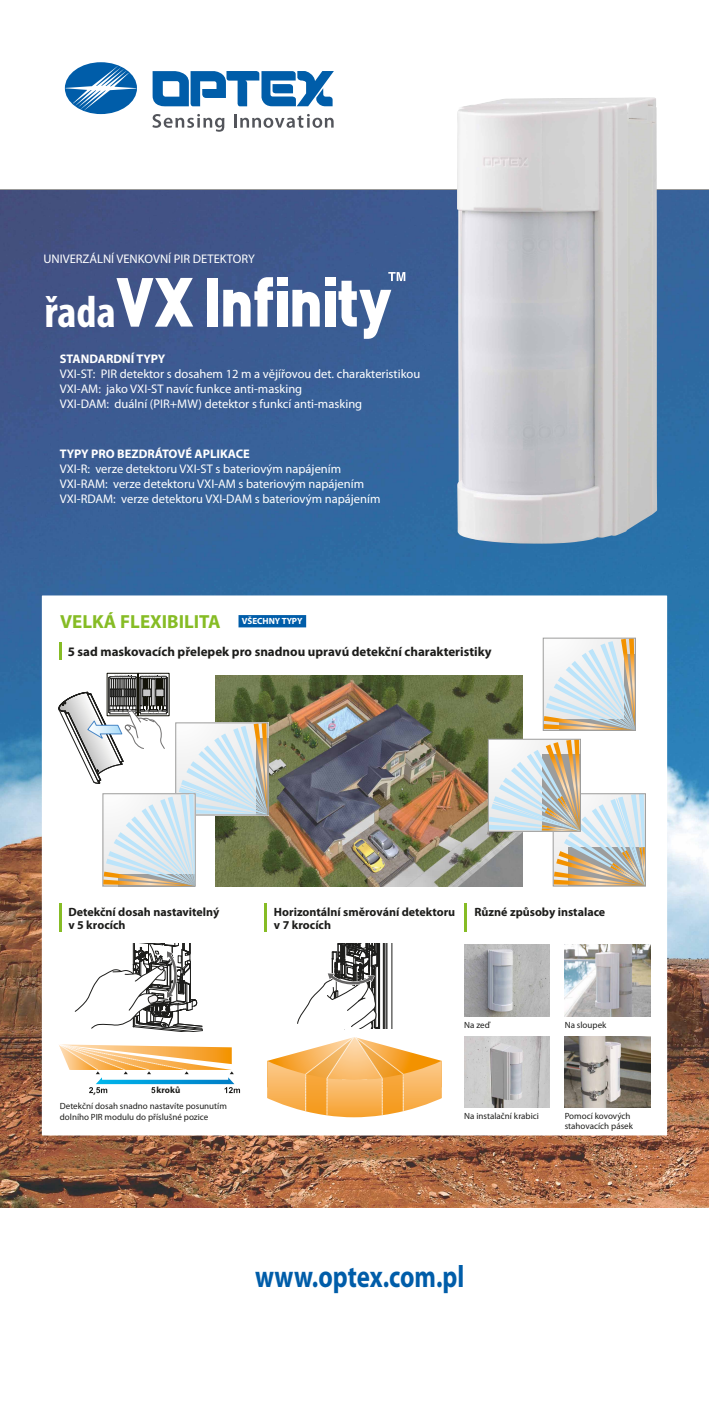
<style>
.page{position:relative;width:709px;height:1418px;background:#fff}
.page>*{position:absolute;margin:0;border:0;box-sizing:border-box;transform-origin:0 0}
.t1{font:700 condensed 45px "Myriad Pro";color:#fff}
.t2{font:700 30.98px "Myriad Pro";color:#005da9;scale:.81 1}
.t3{font:700 19px "Myriad Pro";color:#86bc25}
.t4{font:700 13px "Myriad Pro";color:#1d1d1b}
.t5{font:12.5px/15px "Myriad Pro";color:#fff}
.t6{font:700 12.5px "Myriad Pro";color:#fff}
.t7{font:700 12px/13px "Myriad Pro";color:#1d1d1b}
.t8{font:9px/10.8px "Myriad Pro";color:#1d1d1b}
.t9{font:700 9px "Myriad Pro";color:#1d1d1b}
</style>
<div class="page">
<svg style="left:152px;top:114px;width:72px;height:18px"></svg>
<hr style="left:234px;top:114px;width:3px;height:14px;background:#53555b">
<svg style="left:240px;top:114px;width:93px;height:14px"></svg>
<div style="left:65px;top:62px;width:72px;height:52px;background:#005da9;border-radius:50%"></div>
<svg style="left:66px;top:66px;width:70px;height:44px"></svg>
<svg style="left:153px;top:71px;width:181px;height:36px"></svg>
<img style="left:0;top:190px;width:709px;height:1017px">
<div style="left:42px;top:595px;width:625px;height:540px;background:#fff"></div>
<svg style="left:267px;top:1037px;width:175px;height:80px"></svg>
<svg style="left:59px;top:1044px;width:181px;height:49px"></svg>
<hr style="left:59px;top:903px;width:2px;height:28px;background:#86bc25">
<hr style="left:264px;top:903px;width:2px;height:28px;background:#86bc25">
<hr style="left:464px;top:903px;width:3px;height:28px;background:#86bc25">
<img style="left:564px;top:1036px;width:86px;height:71px">
<img style="left:464px;top:944px;width:86px;height:72px">
<img style="left:564px;top:944px;width:86px;height:72px">
<svg style="left:59px;top:642px;width:2px;height:18px"></svg>
<div style="left:238px;top:615px;width:68px;height:12px;background:#005da9"></div>
<svg style="left:39px;top:943px;width:163px;height:88px"></svg>
<img style="left:268px;top:675px;width:255px;height:211px">
<svg style="left:59px;top:673px;width:209px;height:213px"></svg>
<svg style="left:488px;top:739px;width:157px;height:147px"></svg>
<div style="left:488px;top:739px;width:92px;height:92px;border:1px solid #9d9d9c"></div>
<svg style="left:545px;top:640px;width:88px;height:88px"></svg>
<div style="left:543px;top:638px;width:92px;height:92px;border:1px solid #9d9d9c"></div>
<img style="left:464px;top:1036px;width:86px;height:71px">
<hr style="left:392px;top:943px;width:1px;height:85px;background:#1d1d1b">
<hr style="left:387px;top:943px;width:1px;height:85px;background:#1d1d1b">
<hr style="left:386px;top:943px;width:1px;height:85px;background:#1d1d1b">
<svg style="left:297px;top:943px;width:89px;height:86px"></svg>
<img style="left:457px;top:97px;width:200px;height:446px">
<div style="left:207px;top:278px;width:10px;height:48px;background:#fff"></div>
<svg style="left:116px;top:278px;width:77px;height:49px"></svg>
<svg style="left:292px;top:290px;width:28px;height:36px"></svg>
<div style="left:325px;top:291px;width:10px;height:35px;background:#fff"></div>
<div style="left:325px;top:277px;width:10px;height:9px;background:#fff"></div>
<div style="left:277px;top:291px;width:10px;height:35px;background:#fff"></div>
<div style="left:277px;top:277px;width:10px;height:9px;background:#fff"></div>
<svg style="left:223px;top:277px;width:50px;height:49px"></svg>
<svg style="left:338px;top:272px;width:67px;height:67px"></svg>
<p class="t5" style="left:43px;top:251px;width:213px">UNIVERZÁLNÍ VENKOVNÍ PIR DETEKTORY</p>
<h1 class="t1" style="left:44px;top:283px;width:73px">řada</h1>
<p class="t6" style="left:60px;top:350px;width:107px">STANDARDNÍ TYPY</p>
<p class="t5" style="left:60px;top:366px;width:362px">VXI-ST: PIR detektor s dosahem 12 m a vějířovou det. charakteristikou<br>VXI-AM: jako VXI-ST navíc funkce anti-masking<br>VXI-DAM: duální (PIR+MW) detektor s funkcí anti-masking</p>
<p class="t6" style="left:60px;top:445px;width:192px">TYPY PRO BEZDRÁTOVÉ APLIKACE</p>
<p class="t5" style="left:60px;top:461px;width:322px">VXI-R: verze detektoru VXI-ST s bateriovým napájením<br>VXI-RAM: verze detektoru VXI-AM s bateriovým napájením<br>VXI-RDAM: verze detektoru VXI-DAM s bateriovým napájením</p>
<h3 class="t3" style="left:60px;top:609px;width:244px">VELKÁ FLEXIBILITA <sup>VŠECHNY</sup> <sup>TYPY</sup></h3>
<p class="t4" style="left:68px;top:643px;width:425px">5 sad maskovacích přelepek pro snadnou upravú detekční charakteristiky</p>
<p class="t7" style="left:68px;top:905px;width:152px">Detekční dosah nastavitelný v 5 krocích</p>
<p class="t7" style="left:274px;top:905px;width:183px">Horizontální směrování detektoru v 7 krocích</p>
<p class="t7" style="left:474px;top:904px;width:132px">Různé způsoby instalace</p>
<p class="t9" style="left:93px;top:1084px;width:4px">,</p>
<p class="t9" style="left:157px;top:1084px;width:25px">kroků</p>
<p class="t8" style="left:60px;top:1100px;width:168px">Detekční dosah snadno nastavíte posunutím dolního PIR modulu do příslušné pozice</p>
<p class="t8" style="left:464px;top:1019px;width:27px">Na zeď</p>
<p class="t8" style="left:565px;top:1019px;width:43px">Na sloupek</p>
<p class="t8" style="left:464px;top:1110px;width:76px">Na instalační krabici</p>
<p class="t8" style="left:564px;top:1109px;width:70px">Pomocí kovových stahovacích pásek</p>
<h2 class="t2" style="left:255px;top:1256px;width:260px">www.optex.com.pl</h2>
</div>
